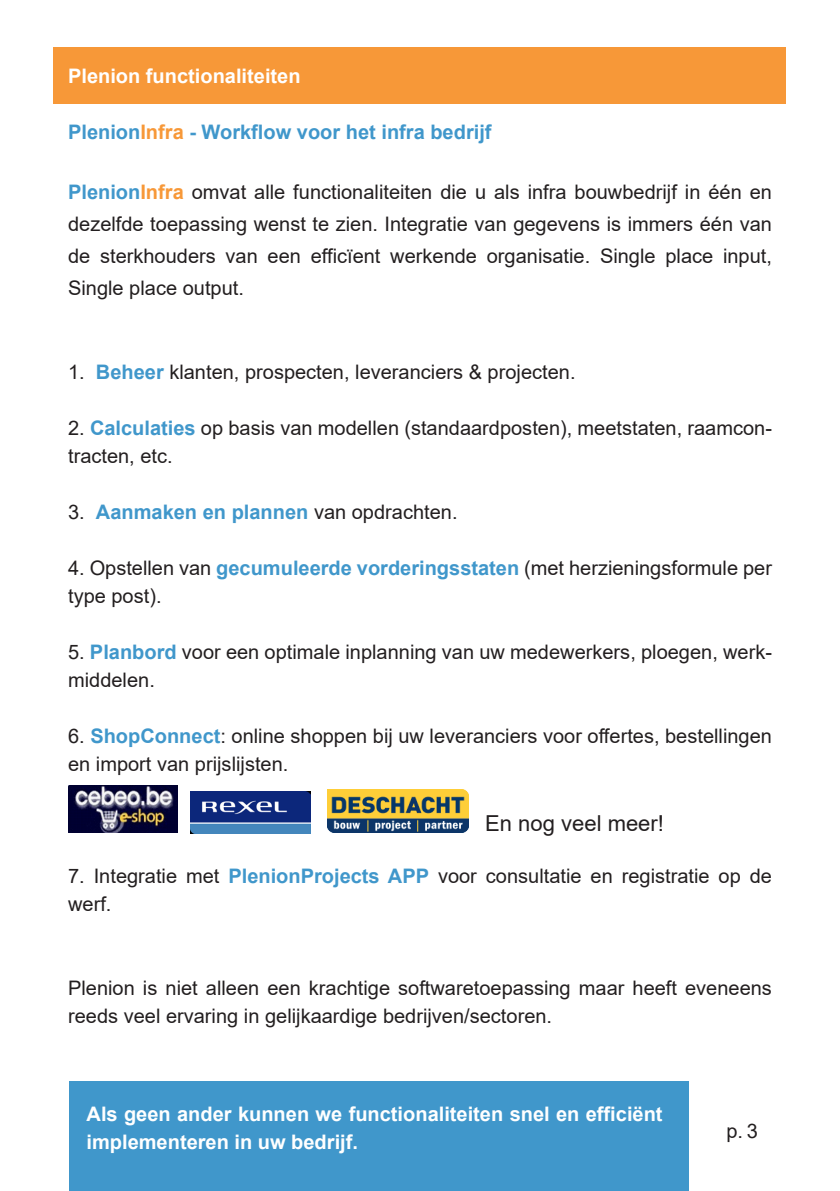
<style>
.page{position:relative;width:840px;height:1191px;background:#fff}
.page>*{position:absolute;margin:0;border:0;box-sizing:border-box;transform-origin:0 0}
.t1{font:22px "Arial";color:#231f20}
.t2{font:20px/28px "Arial";color:#231f20}
.t3{font:700 20px/28px "Arial";color:#fff}
.t4{font:700 20px "Arial";color:#4097cb}
.s1{color:#f79838}
.s2{font-weight:700;color:#4097cb}
.s3{font-weight:700;color:#f79838}
.s4{font-weight:400;color:#231f20}
</style>
<div class="page">
<div style="left:54px;top:47px;width:731px;height:57px;background:#f79838"></div>
<img style="left:68px;top:785px;width:109px;height:47px">
<img style="left:191px;top:791px;width:119px;height:42px">
<img style="left:327px;top:789px;width:141px;height:44px">
<div style="left:69px;top:1081px;width:619px;height:110px;background:#4097cb"></div>
<p class="t3" style="left:68px;top:62px;width:234px">Plenion functionaliteiten</p>
<p class="t4" style="left:68px;top:117px;width:425px">Plenion<span class="s1">Infra</span> - Workflow voor het infra bedrijf</p>
<p class="t2" style="left:68px;top:175px;width:705px;line-height:32px;text-align:justify"><span class="s2">Plenion</span><span class="s3">Infra</span> omvat alle functionaliteiten die u als infra bouwbedrijf in één en dezelfde toepassing wenst te zien. Integratie van gegevens is immers één van de sterkhouders van een efficïent werkende organisatie. Single place input, Single place output.</p>
<p class="t2" style="left:68px;top:357px;width:508px">1. <span class="s2">Beheer</span> klanten, prospecten, leveranciers &amp; projecten.</p>
<p class="t2" style="left:68px;top:413px;width:705px">2. <span class="s2">Calculaties</span> op basis van modellen (standaardposten), meetstaten, raamcon&shy;tracten, etc.</p>
<p class="t4" style="left:68px;top:497px;width:391px"><span class="s4">3.</span> Aanmaken en plannen <span class="s4">van opdrachten.</span></p>
<p class="t2" style="left:68px;top:553px;width:705px">4. Opstellen van <span class="s2">gecumuleerde vorderingsstaten</span> (met herzieningsformule per type post).</p>
<p class="t2" style="left:68px;top:637px;width:705px">5. <span class="s2">Planbord</span> voor een optimale inplanning van uw medewerkers, ploegen, werk&shy;middelen.</p>
<p class="t2" style="left:68px;top:721px;width:705px">6. <span class="s2">ShopConnect</span>: online shoppen bij uw leveranciers voor offertes, bestellingen en import van prijslijsten.</p>
<p class="t1" style="left:485px;top:808px;width:180px">En nog veel meer!</p>
<p class="t2" style="left:68px;top:861px;width:705px">7. Integratie met <span class="s2">PlenionProjects APP</span> voor consultatie en registratie op de werf.</p>
<p class="t2" style="left:68px;top:973px;width:705px">Plenion is niet alleen een krachtige softwaretoepassing maar heeft eveneens reeds veel ervaring in gelijkaardige bedrijven/sectoren.</p>
<p class="t3" style="left:86px;top:1100px;width:577px">Als geen ander kunnen we functionaliteiten snel en efficiënt implementeren in uw bedrijf.</p>
<p class="t2" style="left:726px;top:1116px;width:33px">p.3</p>
</div>
